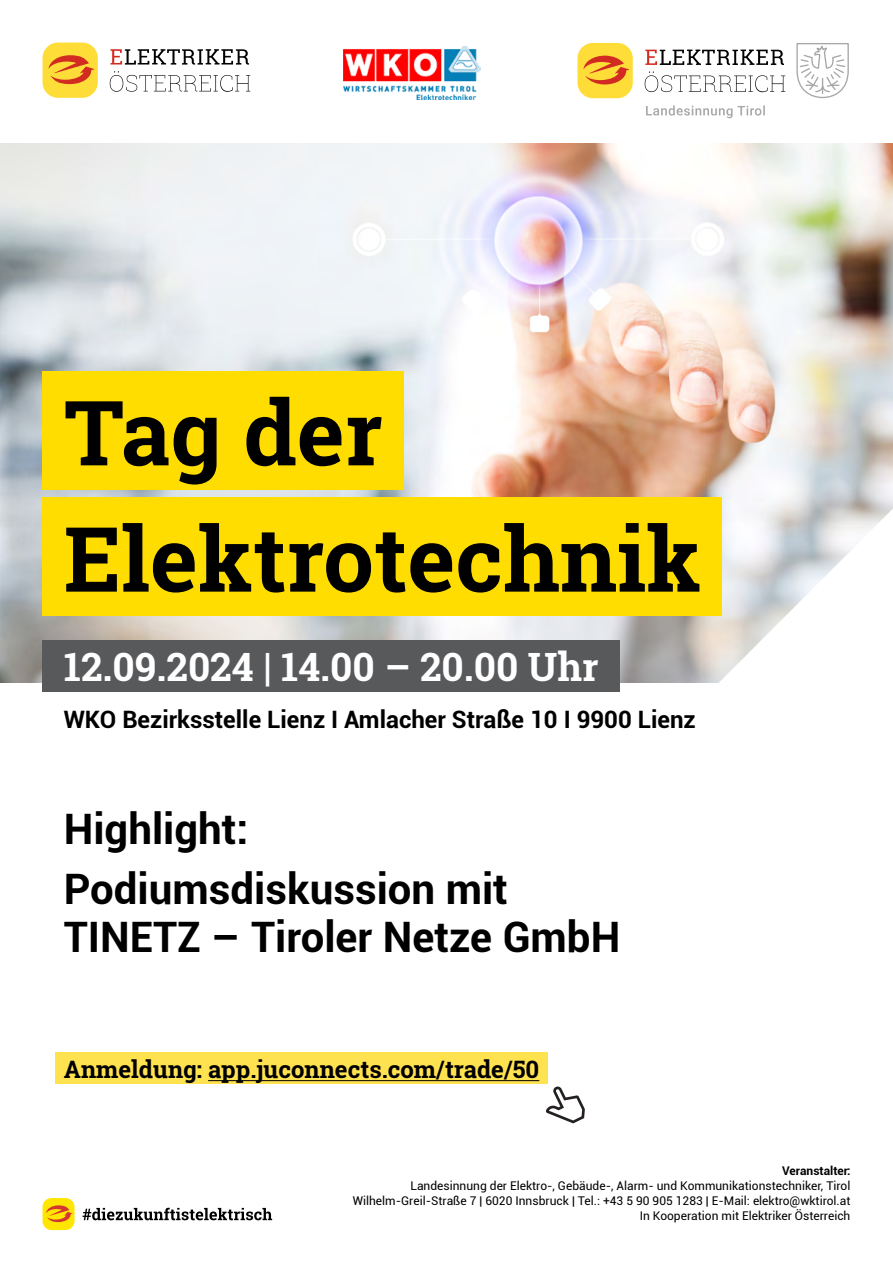
<style>
.page{position:relative;width:893px;height:1263px;background:#fff}
.page>*{position:absolute;margin:0;border:0;box-sizing:border-box;transform-origin:0 0}
.t1{font:700 90px/126.3px "Roboto Slab";color:#000}
.t2{font:700 42px/60.8px "Roboto";color:#000}
.t3{font:700 39px "Roboto Slab";color:#fff}
.t4{font:700 24px "Roboto";color:#000}
.t5{font:700 24px "Roboto Slab";color:#000}
.t6{font:12px/15px "Roboto";color:#000;text-align:right}
.t7{font:700 12px "Roboto";color:#000}
</style>
<div class="page">
<img style="left:0;top:144px;width:893px;height:538px">
<svg style="left:654px;top:508px;width:239px;height:175px"></svg>
<svg style="left:645px;top:50px;width:139px;height:15px"></svg>
<svg style="left:645px;top:71px;width:140px;height:21px"></svg>
<div style="left:577px;top:43px;width:56px;height:55px;background:#ffdd39;border-radius:16px"></div>
<svg style="left:583px;top:56px;width:47px;height:28px"></svg>
<svg style="left:646px;top:105px;width:119px;height:13px"></svg>
<svg style="left:796px;top:43px;width:53px;height:56px"></svg>
<svg style="left:110px;top:49px;width:139px;height:16px"></svg>
<svg style="left:110px;top:71px;width:140px;height:21px"></svg>
<div style="left:43px;top:43px;width:55px;height:55px;background:#ffdd39;border-radius:16px"></div>
<svg style="left:48px;top:55px;width:47px;height:29px"></svg>
<div style="left:43px;top:1198px;width:32px;height:32px;background:#ffe600;border-radius:9px"></div>
<svg style="left:46px;top:1205px;width:27px;height:17px"></svg>
<svg style="left:83px;top:1208px;width:189px;height:12px"></svg>
<div style="left:43px;top:371px;width:361px;height:119px;background:#fd0"></div>
<div style="left:43px;top:497px;width:679px;height:119px;background:#fd0"></div>
<div style="left:43px;top:640px;width:577px;height:51px;background:#58595b"></div>
<img style="left:344px;top:47px;width:137px;height:53px">
<div style="left:55px;top:1052px;width:493px;height:32px;background:#ffe250"></div>
<hr style="left:208px;top:1080px;width:331px;height:1px;background:#000">
<svg style="left:546px;top:1086px;width:39px;height:37px"></svg>
<h1 class="t1" style="left:64px;top:368px;width:639px">Tag der<br>Elektrotechnik</h1>
<h3 class="t3" style="left:64px;top:640px;width:536px">12.09.2024 | 14.00 – 20.00 Uhr</h3>
<h3 class="t4" style="left:64px;top:703px;width:634px">WKO Bezirksstelle Lienz I Amlacher Straße 10 I 9900 Lienz</h3>
<h2 class="t2" style="left:64px;top:797px;width:446px">Highlight:<br>Podiumsdiskussion mit</h2>
<h2 class="t2" style="left:64px;top:905px;width:558px">TINETZ – Tiroler Netze GmbH</h2>
<h3 class="t5" style="left:64px;top:1052px;width:477px">Anmeldung: app.juconnects.com/trade/50</h3>
<p class="t7" style="left:782px;top:1163px;width:70px">Veranstalter:</p>
<p class="t6" style="left:353px;top:1178px;width:499px">Landesinnung der Elektro-, Gebäude-, Alarm- und Kommunikationstechniker, Tirol<br>Wilhelm-Greil-Straße 7 | 6020 Innsbruck | Tel.: +43 5 90 905 1283 | E-Mail: elektro@wktirol.at<br>In Kooperation mit Elektriker Österreich</p>
</div>
